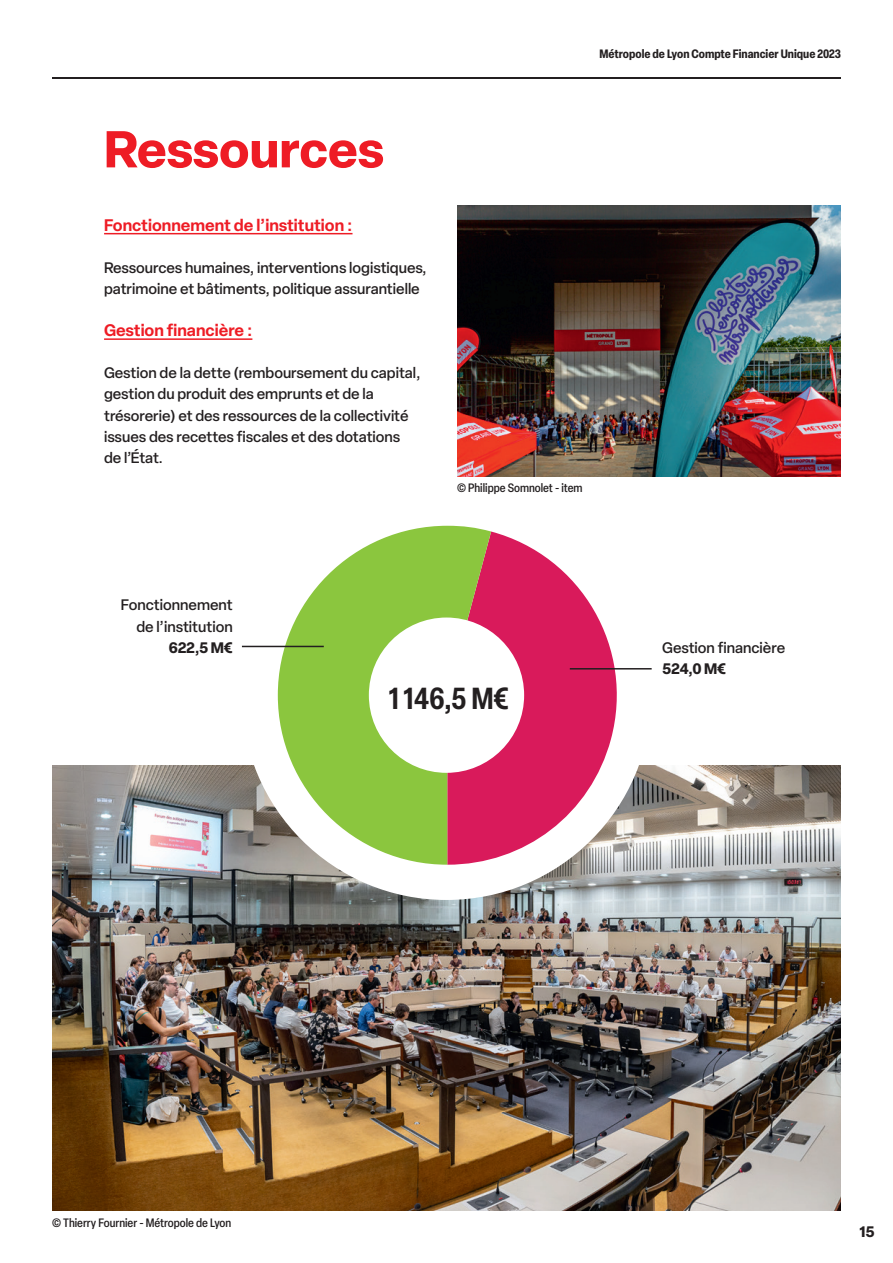
<style>
.page{position:relative;width:893px;height:1263px;background:#fff}
.page>*{position:absolute;margin:0;border:0;box-sizing:border-box;transform-origin:0 0}
.H1_-_Rouge{font:700 51px "Elza";letter-spacing:-.015em;color:#ee1c25}
.H3_-_Noir{font:600 condensed 30px "Elza";color:#231f20}
.H4_-_Noir{font:600 16.5px "Elza";color:#ee1c25}
.Texte_courant_-_Noir{font:500 15px/21.1px "Elza";color:#231f20}
.Texte_courant_-_Noir-2{font:700 15px "Elza";letter-spacing:.005em;color:#231f20}
.t1{font:700 15px "Elza Text";color:#231f20}
.Légende_Photo_-_Gauche{font:500 condensed 12px "Elza";color:#231f20}
.t2{font:700 condensed 12px "Elza";color:#231f20}
</style>
<div class="page">
<hr style="left:52px;top:77px;width:789px;height:2px;background:#231f20">
<img style="left:52px;top:765px;width:789px;height:446px">
<div style="left:242px;top:490px;width:409px;height:410px;background:#fff;border-radius:50%"></div>
<img style="left:457px;top:205px;width:384px;height:271px">
<svg style="left:491px;top:531px;width:127px;height:334px;fill:#d91a5b"></svg>
<svg style="left:278px;top:526px;width:213px;height:339px;fill:#8bc63e"></svg>
<div style="left:369px;top:617px;width:155px;height:156px;background:#fff;border-radius:50%"></div>
<hr style="left:104px;top:233px;width:248px;height:1px;background:#ee1c25">
<hr style="left:104px;top:338px;width:148px;height:2px;background:#ee1c25">
<hr style="left:242px;top:646px;width:82px;height:1px;background:#231f20">
<hr style="left:570px;top:668px;width:82px;height:1px;background:#231f20">
<svg style="left:102px;top:863px;width:8px;height:13px"></svg>
<p class="H1_-_Rouge" style="left:104px;top:113px;width:282px">Ressources</p>
<p class="H4_-_Noir" style="left:104px;top:213px;width:250px">Fonctionnement de l’institution :</p>
<p class="Texte_courant_-_Noir" style="left:104px;top:257px;width:324px">Ressources humaines, interventions logistiques, patrimoine et bâtiments, politique assurantielle</p>
<p class="H4_-_Noir" style="left:104px;top:319px;width:150px">Gestion financière :</p>
<p class="Texte_courant_-_Noir" style="left:104px;top:362px;width:318px">Gestion de la dette (remboursement du capital, gestion du produit des emprunts et de la trésorerie) et des ressources de la collectivité issues des recettes fiscales et des dotations de l’État.</p>
<p class="t2" style="left:599px;top:45px;width:243px">Métropole de Lyon Compte Financier Unique 2023</p>
<p class="Légende_Photo_-_Gauche" style="left:457px;top:480px;width:127px">© Philippe Somnolet - item</p>
<p class="Texte_courant_-_Noir" style="left:121px;top:594px;width:113px">Fonctionnement</p>
<p class="Texte_courant_-_Noir" style="left:136px;top:615px;width:98px">de l’institution</p>
<p class="Texte_courant_-_Noir-2" style="left:169px;top:636px;width:65px">622,5 M€</p>
<p class="H3_-_Noir" style="left:388px;top:678px;width:122px">1 146,5 M€</p>
<p class="Texte_courant_-_Noir" style="left:662px;top:636px;width:124px">Gestion financière</p>
<p class="Texte_courant_-_Noir-2" style="left:662px;top:658px;width:65px">524,0 M€</p>
<p class="Légende_Photo_-_Gauche" style="left:52px;top:1214px;width:181px">© Thierry Fournier - Métropole de Lyon</p>
<p class="t1" style="left:859px;top:1220px;width:17px">15</p>
</div>
